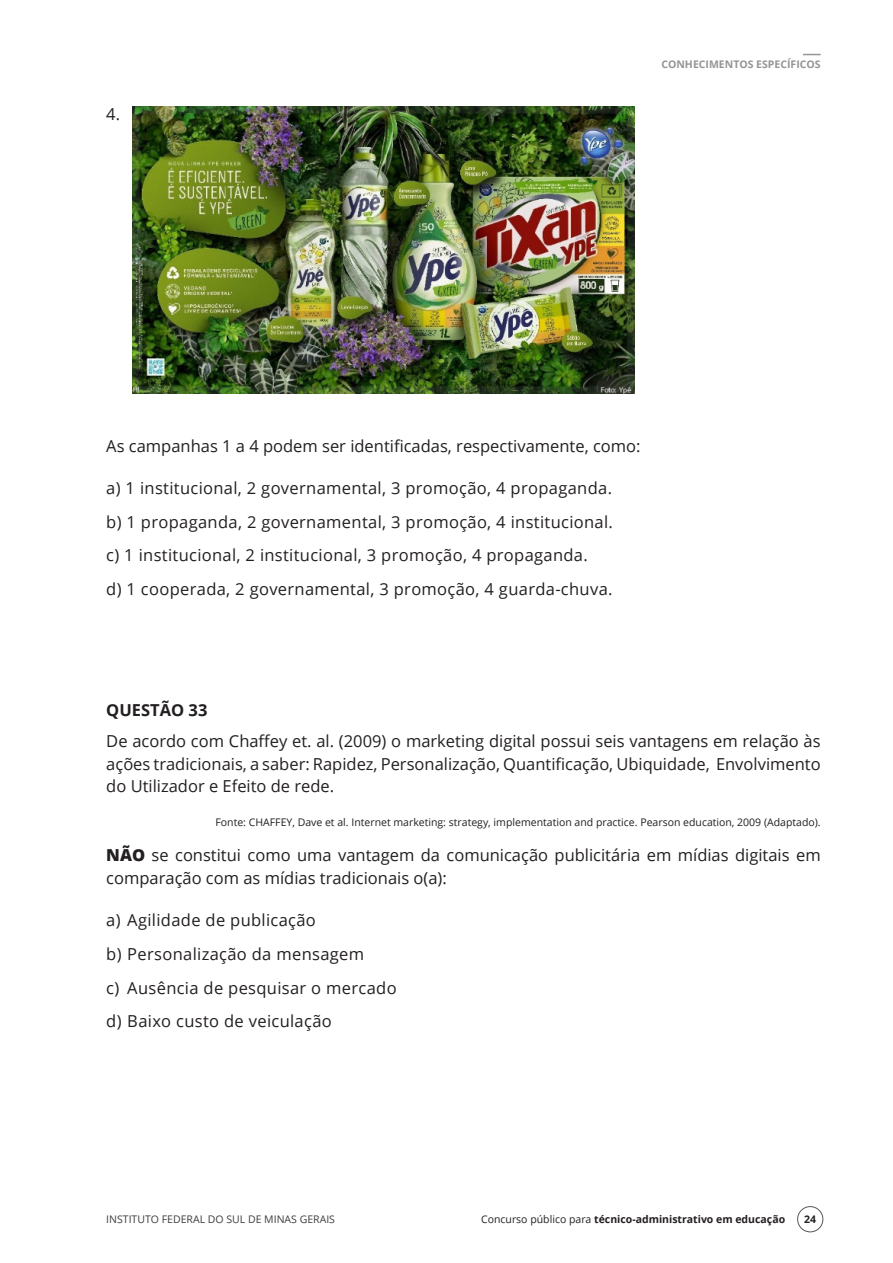
<style>
.page{position:relative;width:893px;height:1263px;background:#fff}
.page>*{position:absolute;margin:0;border:0;box-sizing:border-box;transform-origin:0 0}
.Enunciado{font:16.5px/22.5px "Open Sans";color:#231f20;text-align:justify}
.Alternativas{font:16.5px "Open Sans";letter-spacing:.02em;color:#231f20}
.Enunciado-2{font:700 16.5px "Open Sans";color:#231f20}
.referencias{font:10.5px "Open Sans";color:#231f20}
.t1{font:700 10.5px "Open Sans";color:#231f20}
.t2{font:10.5px "Open Sans";color:#3e3e3f}
.t3{font:700 10.5px "Open Sans";color:#939598}
.s1{font-weight:800}
.s2{font-weight:400}
</style>
<div class="page">
<div style="left:797px;top:1206px;width:26px;height:26px;border:1px solid #57585a;border-radius:50%"></div>
<svg style="left:803px;top:54px;width:18px;height:1px"></svg>
<img style="left:133px;top:106px;width:501px;height:288px">
<p class="Enunciado" style="left:106px;top:102px;width:15px">4.</p>
<p class="t3" style="left:661px;top:57px;width:161px">CONHECIMENTOS ESPECÍFICOS</p>
<p class="Enunciado" style="left:106px;top:434px;width:536px">As campanhas 1 a 4 podem ser identificadas, respectivamente, como:</p>
<p class="Alternativas" style="left:106px;top:477px;width:507px">a) 1 institucional, 2 governamental, 3 promoção, 4 propaganda.</p>
<p class="Alternativas" style="left:106px;top:510px;width:508px">b) 1 propaganda, 2 governamental, 3 promoção, 4 institucional.</p>
<p class="Alternativas" style="left:106px;top:544px;width:483px">c) 1 institucional, 2 institucional, 3 promoção, 4 propaganda.</p>
<p class="Alternativas" style="left:106px;top:578px;width:508px">d) 1 cooperada, 2 governamental, 3 promoção, 4 guarda-chuva.</p>
<p class="Enunciado-2" style="left:106px;top:699px;width:103px">QUESTÃO 33</p>
<p class="Enunciado" style="left:106px;top:729px;width:716px">De acordo com Chaffey et. al. (2009) o marketing digital possui seis vantagens em relação às ações tradicionais, a saber: Rapidez, Personalização, Quantificação, Ubiquidade, Envolvimento do Utilizador e Efeito de rede.</p>
<p class="referencias" style="left:215px;top:815px;width:607px">Fonte: CHAFFEY, Dave et al. Internet marketing: strategy, implementation and practice. Pearson education, 2009 (Adaptado).</p>
<p class="Enunciado" style="left:106px;top:844px;width:716px"><span class="s1">NÃO</span> se constitui como uma vantagem da comunicação publicitária em mídias digitais em comparação com as mídias tradicionais o(a):</p>
<p class="Alternativas" style="left:106px;top:909px;width:211px">a) Agilidade de publicação</p>
<p class="Alternativas" style="left:106px;top:942px;width:259px">b) Personalização da mensagem</p>
<p class="Alternativas" style="left:106px;top:976px;width:292px">c) Ausência de pesquisar o mercado</p>
<p class="Alternativas" style="left:106px;top:1010px;width:227px">d) Baixo custo de veiculação</p>
<p class="t2" style="left:106px;top:1212px;width:230px">INSTITUTO FEDERAL DO SUL DE MINAS GERAIS</p>
<p class="t1" style="left:481px;top:1212px;width:306px"><span class="s2">Concurso público para</span> técnico-administrativo em educação</p>
<p class="t1" style="left:804px;top:1211px;width:13px">24</p>
</div>
